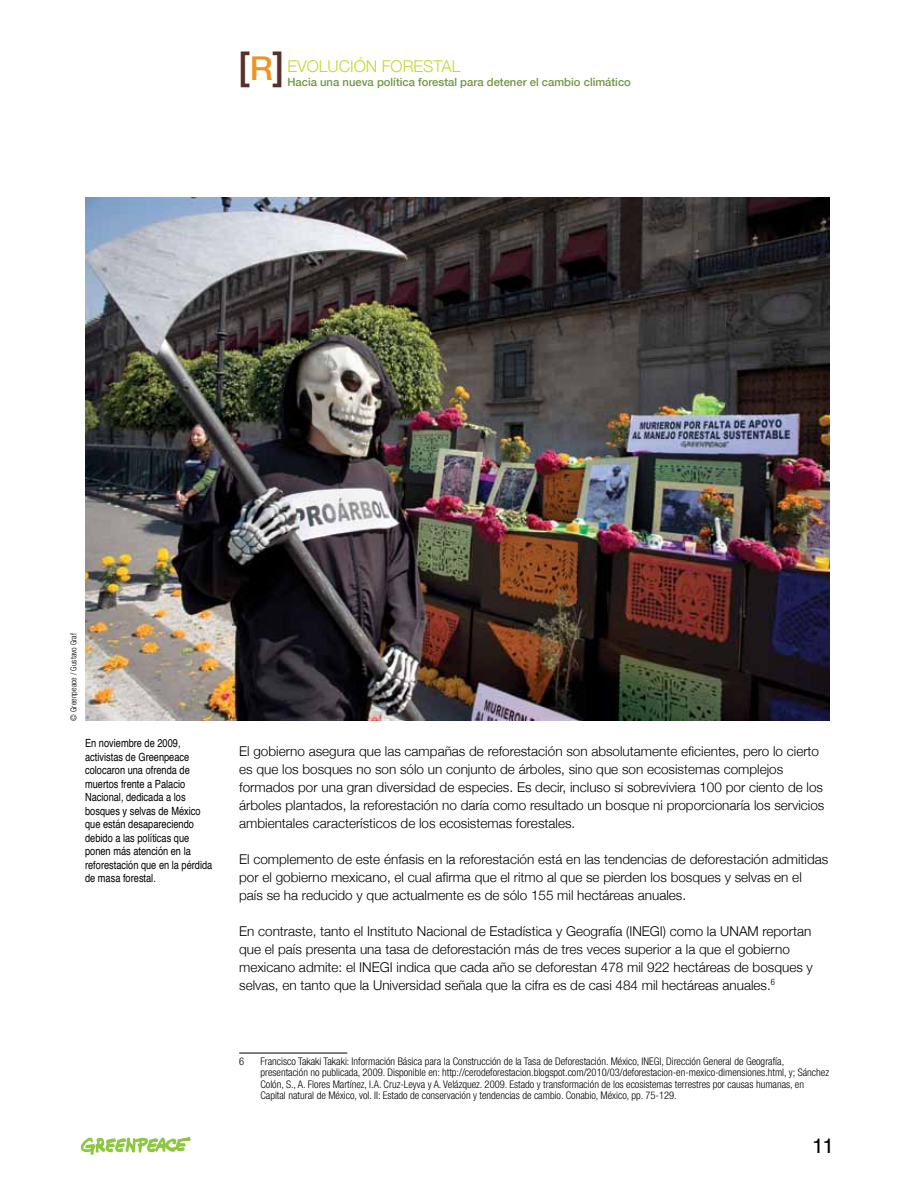
<style>
.page{position:relative;width:915px;height:1191px;background:#fff}
.page>*{position:absolute;margin:0;border:0;box-sizing:border-box;transform-origin:0 0}
.t1{font:500 38.7px "Helvetica Neue LT Com";color:#583027}
.t2{font:21px "Helvetica";color:#000}
.t3{font:300 16.35px "Helvetica Neue LT Com";color:#c4d82e}
.t4{font:300 13.5px/18px "Helvetica Neue";color:#000}
.t5{font:condensed 11.25px/13.5px "Helvetica";color:#000}
.t6{font:500 11.25px "Helvetica Neue LT Com";color:#6e9842}
.t7{font:300 condensed 10.5px/11.6px "Helvetica Neue LT Com";color:#000}
.t8{font:300 condensed 8.25px "Helvetica Neue LT Com";color:#000}
.s1{font-size:32.85px;color:#f09421}
</style>
<div class="page">
<svg style="left:80px;top:1137px;width:111px;height:18px"></svg>
<hr style="left:239px;top:1052px;width:108px;height:1px;background:#000">
<img style="left:85px;top:197px;width:744px;height:523px">
<h1 class="t1" style="left:238px;top:43px;width:48px">[<span class="s1">R</span>]</h1>
<p class="t3" style="left:287px;top:56px;width:174px">EVOLUCIÓN FORESTAL</p>
<p class="t6" style="left:287px;top:76px;width:345px">Hacia una nueva política forestal para detener el cambio climático</p>
<p class="t8" style="left:69px;top:720px;width:89px;rotate:-90deg">© Greenpeace / Gustavo Graf</p>
<p class="t5" style="left:85px;top:736px;width:129px">En noviembre de 2009, activistas de Greenpeace colocaron una ofrenda de muertos frente a Palacio<br>Nacional, dedicada a los bosques y selvas de México que están desapareciendo debido a las políticas que ponen más atención en la reforestación que en la pérdida de masa forestal.</p>
<p class="t4" style="left:239px;top:742px;width:586px">El gobierno asegura que las campañas de reforestación son absolutamente eficientes, pero lo cierto es que los bosques no son sólo un conjunto de árboles, sino que son ecosistemas complejos formados por una gran diversidad de especies. Es decir, incluso si sobreviviera 100 por ciento de los árboles plantados, la reforestación no daría como resultado un bosque ni proporcionaría los servicios ambientales característicos de los ecosistemas forestales.</p>
<p class="t4" style="left:239px;top:850px;width:590px">El complemento de este énfasis en la reforestación está en las tendencias de deforestación admitidas por el gobierno mexicano, el cual afirma que el ritmo al que se pierden los bosques y selvas en el país se ha reducido y que actualmente es de sólo 155 mil hectáreas anuales.</p>
<p class="t4" style="left:239px;top:922px;width:575px">En contraste, tanto el Instituto Nacional de Estadística y Geografía (INEGI) como la UNAM reportan que el país presenta una tasa de deforestación más de tres veces superior a la que el gobierno mexicano admite: el INEGI indica que cada año se deforestan 478 mil 922 hectáreas de bosques y selvas, en tanto que la Universidad señala que la cifra es de casi 484 mil hectáreas anuales.<sup>6</sup></p>
<p class="t7" style="left:239px;top:1055px;width:7px">6</p>
<p class="t7" style="left:260px;top:1055px;width:570px">Francisco Takaki Takaki: Información Básica para la Construcción de la Tasa de Deforestación. México, INEGI, Dirección General de Geografía, presentación no publicada, 2009. Disponible en: http://cerodeforestacion.blogspot.com/2010/03/deforestacion-en-mexico-dimensiones.html, y; Sánchez Colón, S., A. Flores Martínez, I.A. Cruz-Leyva y A. Velázquez. 2009. Estado y transformación de los ecosistemas terrestres por causas humanas, en Capital natural de México, vol. II: Estado de conservación y tendencias de cambio. Conabio, México, pp. 75-129.</p>
<h2 class="t2" style="left:812px;top:1129px;width:23px">11</h2>
</div>
